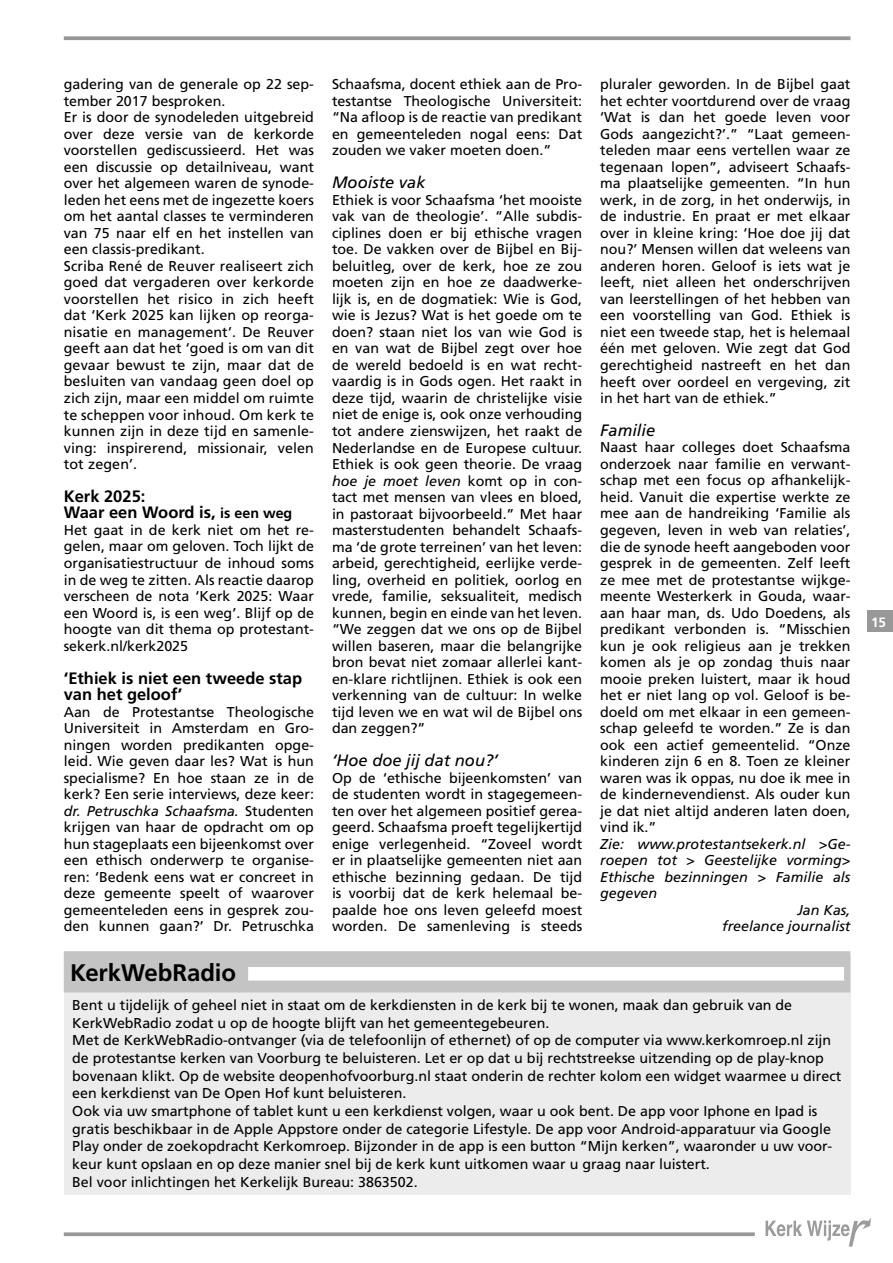
<style>
.page{position:relative;width:893px;height:1263px;background:#fff}
.page>*{position:absolute;margin:0;border:0;box-sizing:border-box;transform-origin:0 0}
.t1{font:700 24px "Frutiger LT Std";letter-spacing:-.005em;color:#000}
.t2{font:700 16.5px/16.5px "Frutiger LT Std";color:#000}
.t3{font:italic 16.5px "Frutiger LT Std";color:#000}
.t4{font:14.25px/16.5px "Frutiger LT Std";color:#000;text-align:justify}
.t5{font:italic 14.25px "Frutiger LT Std";color:#000}
.t6{font:700 13.5px "Frutiger LT Std";color:#fff}
.s1{font-size:14.25px}
.s2{font-style:italic}
</style>
<div class="page">
<svg style="left:64px;top:36px;width:786px;height:4px;background:#a1a1a1"></svg>
<svg style="left:64px;top:1232px;width:691px;height:4px;background:#a2a2a2"></svg>
<div style="left:867px;top:610px;width:26px;height:21px;background:#989898"></div>
<svg style="left:766px;top:1218px;width:105px;height:28px"></svg>
<div style="left:64px;top:956px;width:786px;height:239px;background:#ececec"></div>
<div style="left:64px;top:951px;width:786px;height:41px;background:#c4c4c5"></div>
<div style="left:248px;top:967px;width:596px;height:13px;background:#fff"></div>
<p class="t4" style="left:64px;top:76px;width:252px;text-align:left">gadering van de generale op 22 sep&shy;tember 2017 besproken.<br>Er is door de synodeleden uitgebreid over deze versie van de kerkorde voorstellen gediscussieerd. Het was een discussie op detailniveau, want over het algemeen waren de synode&shy;leden het eens met de ingezette koers om het aantal classes te verminderen van 75 naar elf en het instellen van een classis-predikant.<br>Scriba René de Reuver realiseert zich goed dat vergaderen over kerkorde voorstellen het risico in zich heeft dat ‘Kerk 2025 kan lijken op reorga&shy;nisatie en management’. De Reuver geeft aan dat het ‘goed is om van dit gevaar bewust te zijn, maar dat de besluiten van vandaag geen doel op zich zijn, maar een middel om ruimte te scheppen voor inhoud. Om kerk te kunnen zijn in deze tijd en samenle&shy;ving: inspirerend, missionair, velen tot zegen’.</p>
<p class="t2" style="left:64px;top:488px;width:230px">Kerk 2025:<br>Waar een Woord is, <span class="s1">is een weg</span></p>
<p class="t4" style="left:64px;top:522px;width:252px">Het gaat in de kerk niet om het re&shy;gelen, maar om geloven. Toch lijkt de organisatiestructuur de inhoud soms in de weg te zitten. Als reactie daarop verscheen de nota ‘Kerk 2025: Waar een Woord is, is een weg’. Blijf op de hoogte van dit thema op protestant&shy;sekerk.nl/kerk2025</p>
<p class="t2" style="left:64px;top:670px;width:240px">‘Ethiek is niet een tweede stap van het geloof’</p>
<p class="t4" style="left:64px;top:703px;width:252px">Aan de Protestantse Theologische Universiteit in Amsterdam en Gro&shy;ningen worden predikanten opge&shy;leid. Wie geven daar les? Wat is hun specialisme? En hoe staan ze in de kerk? Een serie interviews, deze keer: <span class="s2">dr. Petruschka Schaafsma.</span> Studenten krijgen van haar de opdracht om op hun stageplaats een bijeenkomst over een ethisch onderwerp te organise&shy;ren: ‘Bedenk eens wat er concreet in deze gemeente speelt of waarover gemeenteleden eens in gesprek zou&shy;den kunnen gaan?’ Dr. Petruschka</p>
<p class="t4" style="left:332px;top:76px;width:252px">Schaafsma, docent ethiek aan de Pro&shy;testantse Theologische Universiteit: “Na afloop is de reactie van predikant en gemeenteleden nogal eens: Dat zouden we vaker moeten doen.”</p>
<p class="t3" style="left:332px;top:173px;width:95px">Mooiste vak</p>
<p class="t4" style="left:332px;top:192px;width:252px">Ethiek is voor Schaafsma ‘het mooiste vak van de theologie’. “Alle subdis&shy;ciplines doen er bij ethische vragen toe. De vakken over de Bijbel en Bij&shy;beluitleg, over de kerk, hoe ze zou moeten zijn en hoe ze daadwerke&shy;lijk is, en de dogmatiek: Wie is God, wie is Jezus? Wat is het goede om te doen? staan niet los van wie God is en van wat de Bijbel zegt over hoe de wereld bedoeld is en wat recht&shy;vaardig is in Gods ogen. Het raakt in deze tijd, waarin de christelijke visie niet de enige is, ook onze verhouding tot andere zienswijzen, het raakt de Nederlandse en de Europese cultuur.<br>Ethiek is ook geen theorie. De vraag <span class="s2">hoe je moet leven</span> komt op in con&shy;tact met mensen van vlees en bloed, in pastoraat bijvoorbeeld.” Met haar masterstudenten behandelt Schaafs&shy;ma ‘de grote terreinen’ van het leven: arbeid, gerechtigheid, eerlijke verde&shy;ling, overheid en politiek, oorlog en vrede, familie, seksualiteit, medisch kunnen, begin en einde van het leven. “We zeggen dat we ons op de Bijbel willen baseren, maar die belangrijke bron bevat niet zomaar allerlei kant&shy;en-klare richtlijnen. Ethiek is ook een verkenning van de cultuur: In welke tijd leven we en wat wil de Bijbel ons dan zeggen?”</p>
<p class="t3" style="left:332px;top:751px;width:167px">‘Hoe doe jij dat nou?’</p>
<p class="t4" style="left:332px;top:769px;width:252px">Op de ‘ethische bijeenkomsten’ van de studenten wordt in stagegemeen&shy;ten over het algemeen positief gerea&shy;geerd. Schaafsma proeft tegelijkertijd enige verlegenheid. “Zoveel wordt er in plaatselijke gemeenten niet aan ethische bezinning gedaan. De tijd is voorbij dat de kerk helemaal be&shy;paalde hoe ons leven geleefd moest worden. De samenleving is steeds</p>
<p class="t4" style="left:600px;top:76px;width:252px">pluraler geworden. In de Bijbel gaat het echter voortdurend over de vraag ‘Wat is dan het goede leven voor Gods aangezicht?’.” “Laat gemeen&shy;teleden maar eens vertellen waar ze tegenaan lopen”, adviseert Schaafs&shy;ma plaatselijke gemeenten. “In hun werk, in de zorg, in het onderwijs, in de industrie. En praat er met elkaar over in kleine kring: ‘Hoe doe jij dat nou?’ Mensen willen dat weleens van anderen horen. Geloof is iets wat je leeft, niet alleen het onderschrijven van leerstellingen of het hebben van een voorstelling van God. Ethiek is niet een tweede stap, het is helemaal één met geloven. Wie zegt dat God gerechtigheid nastreeft en het dan heeft over oordeel en vergeving, zit in het hart van de ethiek.”</p>
<p class="t3" style="left:600px;top:421px;width:57px">Familie</p>
<p class="t4" style="left:600px;top:439px;width:252px">Naast haar colleges doet Schaafsma onderzoek naar familie en verwant&shy;schap met een focus op afhankelijk&shy;heid. Vanuit die expertise werkte ze mee aan de handreiking ‘Familie als gegeven, leven in web van relaties’, die de synode heeft aangeboden voor gesprek in de gemeenten. Zelf leeft ze mee met de protestantse wijkge&shy;meente Westerkerk in Gouda, waar&shy;aan haar man, ds. Udo Doedens, als predikant verbonden is. “Misschien kun je ook religieus aan je trekken komen als je op zondag thuis naar mooie preken luistert, maar ik houd het er niet lang op vol. Geloof is be&shy;doeld om met elkaar in een gemeen&shy;schap geleefd te worden.” Ze is dan ook een actief gemeentelid. “Onze kinderen zijn 6 en 8. Toen ze kleiner waren was ik oppas, nu doe ik mee in de kindernevendienst. Als ouder kun je dat niet altijd anderen laten doen, vind ik.”</p>
<p class="t5" style="left:600px;top:835px;width:252px">Zie: www.protestantsekerk.nl &gt;Ge-</p>
<p class="t5" style="left:600px;top:852px;width:252px">roepen tot &gt; Geestelijke vorming&gt;</p>
<p class="t5" style="left:600px;top:868px;width:252px">Ethische bezinningen &gt; Familie als</p>
<p class="t5" style="left:600px;top:885px;width:59px">gegeven</p>
<p class="t5" style="left:797px;top:901px;width:55px">Jan Kas,</p>
<p class="t5" style="left:722px;top:918px;width:130px">freelance journalist</p>
<h1 class="t1" style="left:70px;top:958px;width:167px">KerkWebRadio</h1>
<p class="t4" style="left:72px;top:996px;width:770px;line-height:17.7px;text-align:left">Bent u tijdelijk of geheel niet in staat om de kerkdiensten in de kerk bij te wonen, maak dan gebruik van de KerkWebRadio zodat u op de hoogte blijft van het gemeentegebeuren.<br>Met de KerkWebRadio-ontvanger (via de telefoonlijn of ethernet) of op de computer via www.kerkomroep.nl zijn de protestantse kerken van Voorburg te beluisteren. Let er op dat u bij rechtstreekse uitzending op de play-knop bovenaan klikt. Op de website deopenhofvoorburg.nl staat onderin de rechter kolom een widget waarmee u direct een kerkdienst van De Open Hof kunt beluisteren.<br>Ook via uw smartphone of tablet kunt u een kerkdienst volgen, waar u ook bent. De app voor Iphone en Ipad is gratis beschikbaar in de Apple Appstore onder de categorie Lifestyle. De app voor Android-apparatuur via Google Play onder de zoekopdracht Kerkomroep. Bijzonder in de app is een button “Mijn kerken”, waaronder u uw voor&shy;keur kunt opslaan en op deze manier snel bij de kerk kunt uitkomen waar u graag naar luistert.<br>Bel voor inlichtingen het Kerkelijk Bureau: 3863502.</p>
<p class="t6" style="left:871px;top:615px;width:17px">15</p>
</div>
